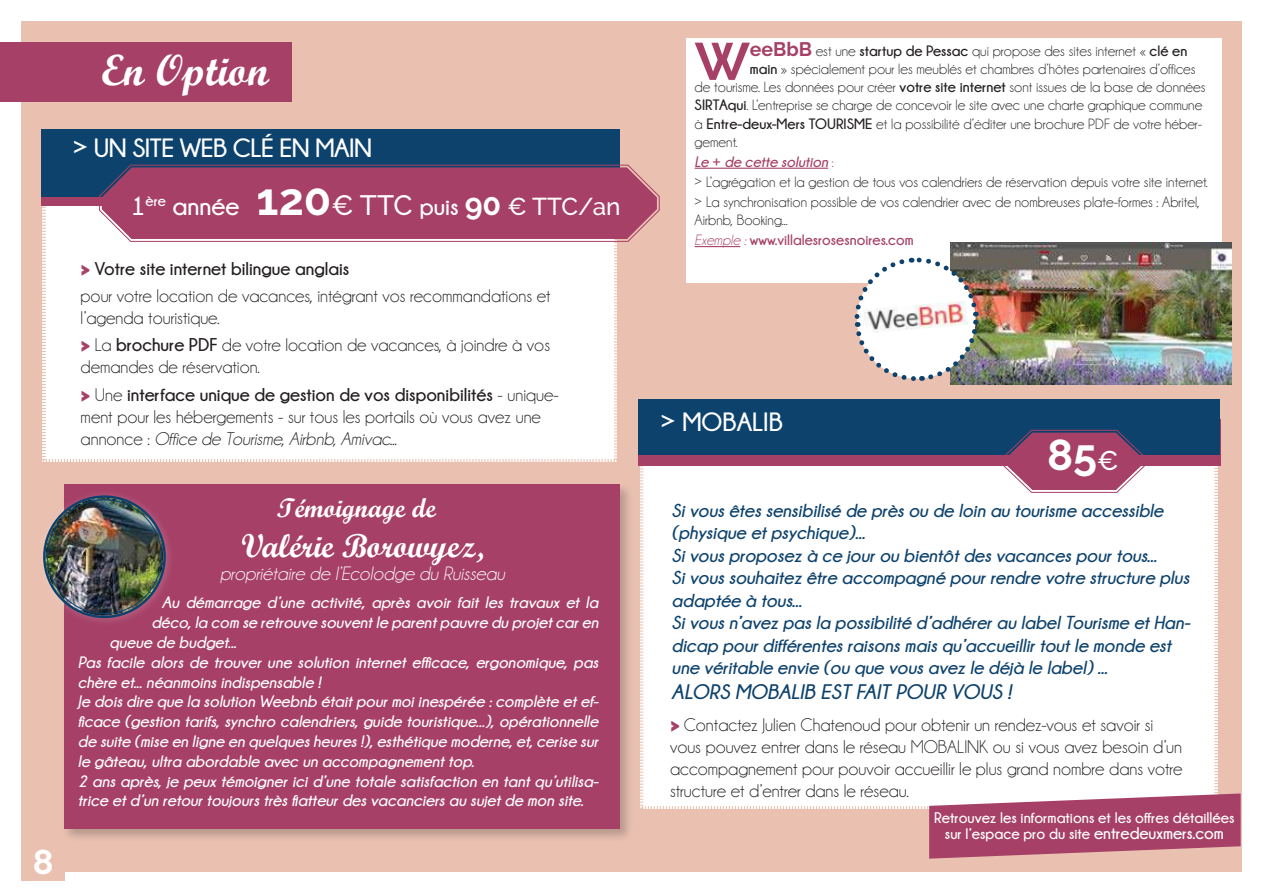
<style>
.page{position:relative;width:1263px;height:893px;background:#fff}
.page>*{position:absolute;margin:0;border:0;box-sizing:border-box;transform-origin:0 0}
.t1{font:700 52.5px "Raleway";color:#a64066}
.t2{font:43.5px "Script MT Bold";color:#fff}
.t3{font:700 43.2px "Raleway";color:#fff}
.t4{font:700 34.5px "Raleway";color:#fff}
.t5{font:33px "Script MT Bold";color:#fff}
.t6{font:27px "Script MT Bold";color:#fff}
.t7{font:700 26.4px "Champagne&Limousines";letter-spacing:-.02em;color:#fff}
.t8{font:700 26.4px "Champagne&Limousines";color:#fff}
.t9{font:500 24.3px "Raleway";color:#fff}
.t10{font:italic 700 21px "Champagne&Limousines";color:#0d426d}
.t11{font:italic 19.5px "Champagne&Limousines";color:#fff}
.t12{font:italic 700 18.75px/22.5px "Champagne&Limousines";color:#0d426d}
.t13{font:18.45px/22.2px "Champagne&Limousines";color:#231f20}
.t14{font:700 18.45px/27.2px "Champagne&Limousines";color:#231f20}
.t15{font:italic 700 16.5px "Champagne&Limousines";color:#fff}
.t16{font:700 15.3px/15.8px "Champagne&Limousines";color:#fff;text-align:center}
.t17{font:15px/20.1px "Champagne&Limousines";color:#231f20}
.t18{font:700 15px/20.1px "Champagne&Limousines";color:#a64066}
.s1{font-family:"Champagne&Limousines";font-weight:700;font-size:25.8px}
.s2{font-weight:700;font-size:44.85px}
.s3{font-size:27.9px}
.s4{font-family:"Champagne&Limousines";font-weight:700}
.s5{font-weight:700;font-size:30.45px}
.s6{font-family:"Raleway";font-weight:900;color:#a64066}
.s7{font-weight:700}
.s8{font-weight:400}
.s9{font-style:italic}
.s10{font-family:"Raleway";font-weight:700;font-size:19.5px;color:#a64066}
.s11{font-weight:700;font-style:italic;color:#a64066}
.s12{color:#a64066}
.s13{font-weight:400;color:#231f20}
.s14{font-weight:400;font-style:italic}
.s15{font-weight:500;font-size:27px}
.s16{font-size:16.8px}
</style>
<div class="page">
<div style="left:21px;top:21px;width:1221px;height:851px;background:#eac1b1"></div>
<div style="left:638px;top:399px;width:583px;height:410px;background:#fff"></div>
<div style="left:638px;top:419px;width:582px;height:46px;background:#a64066"></div>
<div style="left:638px;top:400px;width:582px;height:55px;background:#0d426d"></div>
<svg style="left:998px;top:429px;width:153px;height:65px"></svg>
<div style="left:0;top:43px;width:291px;height:59px;background:#a64066"></div>
<div style="left:62px;top:482px;width:572px;height:360px;background:#231f20;opacity:.25"></div>
<div style="left:64px;top:484px;width:556px;height:344px;background:#a64066"></div>
<svg style="left:929px;top:793px;width:312px;height:66px;background:#b5607c"></svg>
<div style="left:42px;top:206px;width:575px;height:256px;background:#fff"></div>
<div style="left:37px;top:489px;width:139px;height:139px;background:#fff;opacity:.2"></div>
<img style="left:46px;top:498px;width:117px;height:118px;border-radius:59px">
<div style="left:43px;top:495px;width:123px;height:123px;border:2px solid #0d426d;border-radius:50%"></div>
<div style="left:41px;top:129px;width:579px;height:68px;background:#0d426d"></div>
<div style="left:686px;top:38px;width:536px;height:245px;background:#fff"></div>
<hr style="left:695px;top:168px;width:133px;height:1px;background:#a64066">
<hr style="left:695px;top:246px;width:45px;height:1px;background:#a64066">
<svg style="left:98px;top:164px;width:562px;height:79px;background:#a54d70"></svg>
<div style="left:102px;top:168px;width:555px;height:71px;border:3px solid #a64066;border-radius:29px"></div>
<img style="left:951px;top:243px;width:280px;height:142px">
<div style="left:21px;top:842px;width:44px;height:38px;background:#eac1b1"></div>
<svg style="left:854px;top:255px;width:126px;height:128px"></svg>
<img style="left:863px;top:301px;width:105px;height:32px">
<h3 class="t4" style="left:33px;top:842px;width:22px">8</h3>
<h2 class="t2" style="left:101px;top:43px;width:169px">En Option</h2>
<h3 class="t7" style="left:73px;top:133px;width:300px">&gt; UN SITE WEB CLÉ EN MAIN</h3>
<h3 class="t9" style="left:131px;top:192px;width:491px"><span class="s1">1</span><sup>ère</sup> <span class="s1">année</span> <span class="s2">120</span><span class="s3">€ TTC</span> <span class="s4">puis</span> <span class="s5">90</span> € TTC/an</h3>
<p class="t13" style="left:81px;top:255px;width:471px;line-height:27.2px"><span class="s6">&gt;</span> <span class="s7">Votre site internet bilingue anglais<br></span>pour votre location de vacances, intégrant vos recommandations et</p>
<p class="t13" style="left:81px;top:305px;width:471px;line-height:27.2px">l’agenda touristique.<br><span class="s6">&gt;</span> La <span class="s7">brochure PDF</span> de votre location de vacances, à joindre à vos</p>
<p class="t14" style="left:81px;top:353px;width:480px"><span class="s8">demandes de réservation.<br></span><span class="s6">&gt;</span> <span class="s8">Une</span> interface unique de gestion de vos disponibilités <span class="s8">- unique-</span></p>
<p class="t13" style="left:81px;top:406px;width:462px">ment pour les hébergements - sur tous les portails où vous avez une annonce : <span class="s9">Office de Tourisme, Airbnb, Amivac...</span></p>
<h3 class="t6" style="left:277px;top:492px;width:161px">Témoignage de</h3>
<h3 class="t5" style="left:241px;top:525px;width:244px">Valérie Borowyez,</h3>
<p class="t11" style="left:220px;top:564px;width:286px">propriétaire de l’Ecolodge du Ruisseau</p>
<p class="t15" style="left:162px;top:593px;width:438px">Au démarrage d’une activité, après avoir fait les travaux et la</p>
<p class="t15" style="left:151px;top:613px;width:448px">déco, la com se retrouve souvent le parent pauvre du projet car en</p>
<p class="t15" style="left:109px;top:633px;width:129px">queue de budget...</p>
<p class="t15" style="left:78px;top:653px;width:522px">Pas facile alors de trouver une solution internet efficace, ergonomique, pas</p>
<p class="t15" style="left:78px;top:673px;width:244px">chère et... néanmoins indispensable !</p>
<p class="t15" style="left:78px;top:692px;width:522px">Je dois dire que la solution Weebnb était pour moi inespérée : complète et ef-</p>
<p class="t15" style="left:78px;top:712px;width:522px">ficace (gestion tarifs, synchro calendriers, guide touristique...), opérationnelle</p>
<p class="t15" style="left:78px;top:732px;width:522px">de suite (mise en ligne en quelques heures !), esthétique moderne, et, cerise sur</p>
<p class="t15" style="left:78px;top:752px;width:398px">le gâteau, ultra abordable avec un accompagnement top.</p>
<p class="t15" style="left:78px;top:772px;width:522px">2 ans après, je peux témoigner ici d’une totale satisfaction en tant qu’utilisa-</p>
<p class="t15" style="left:78px;top:791px;width:507px">trice et d’un retour toujours très flatteur des vacanciers au sujet de mon site.</p>
<h1 class="t1" style="left:695px;top:31px;width:57px">W</h1>
<p class="t17" style="left:750px;top:42px;width:439px"><span class="s10">eeBbB</span> est une <span class="s7">startup de Pessac</span> qui propose des sites internet « <span class="s7">clé en</span></p>
<p class="t17" style="left:750px;top:60px;width:447px"><span class="s7">main</span> » spécialement pour les meublés et chambres d’hôtes partenaires d’offices</p>
<p class="t17" style="left:695px;top:78px;width:512px">de tourisme. Les données pour créer <span class="s7">votre site internet</span> sont issues de la base de données</p>
<p class="t17" style="left:695px;top:96px;width:509px"><span class="s7">SIRTAqui</span>. L’entreprise se charge de concevoir le site avec une charte graphique commune</p>
<p class="t17" style="left:695px;top:114px;width:509px">à <span class="s7">Entre-deux-Mers TOURISME</span> et la possibilité d’éditer une brochure PDF de votre héber-</p>
<p class="t17" style="left:695px;top:132px;width:44px">gement.</p>
<p class="t17" style="left:695px;top:152px;width:515px"><span class="s11">Le + de cette solution</span> <span class="s12">:<br></span>&gt; L’agrégation et la gestion de tous vos calendriers de réservation depuis votre site internet. &gt; La synchronisation possible de vos calendrier avec de nombreuses plate-formes : Abritel,</p>
<p class="t18" style="left:695px;top:209px;width:220px"><span class="s13">Airbnb, Booking...<br></span><span class="s14">Exemple :</span> www.villalesrosesnoires.com</p>
<h3 class="t8" style="left:661px;top:407px;width:124px">&gt; MOBALIB</h3>
<h3 class="t3" style="left:1047px;top:430px;width:73px">85<span class="s15">€</span></h3>
<p class="t12" style="left:672px;top:499px;width:520px">Si vous êtes sensibilisé de près ou de loin au tourisme accessible (physique et psychique)...<br>Si vous proposez à ce jour ou bientôt des vacances pour tous...<br>Si vous souhaitez être accompagné pour rendre votre structure plus adaptée à tous...<br>Si vous n’avez pas la possibilité d’adhérer au label Tourisme et Han&shy;dicap pour différentes raisons mais qu’accueillir tout le monde est une véritable envie (ou que vous avez le déjà le label) ...</p>
<p class="t10" style="left:672px;top:681px;width:341px">ALORS MOBALIB EST FAIT POUR VOUS !</p>
<p class="t13" style="left:670px;top:713px;width:514px"><span class="s6">&gt;</span> Contactez Julien Chatenoud pour obtenir un rendez-vous et savoir si vous pouvez entrer dans le réseau MOBALINK ou si vous avez besoin d’un accompagnement pour pouvoir accueillir le plus grand nombre dans votre structure et d’entrer dans le réseau.</p>
<p class="t16" style="left:934px;top:810px;width:302px">Retrouvez les informations et les offres détaillées sur l’espace pro du site <span class="s16">entredeuxmers.com</span></p>
</div>
